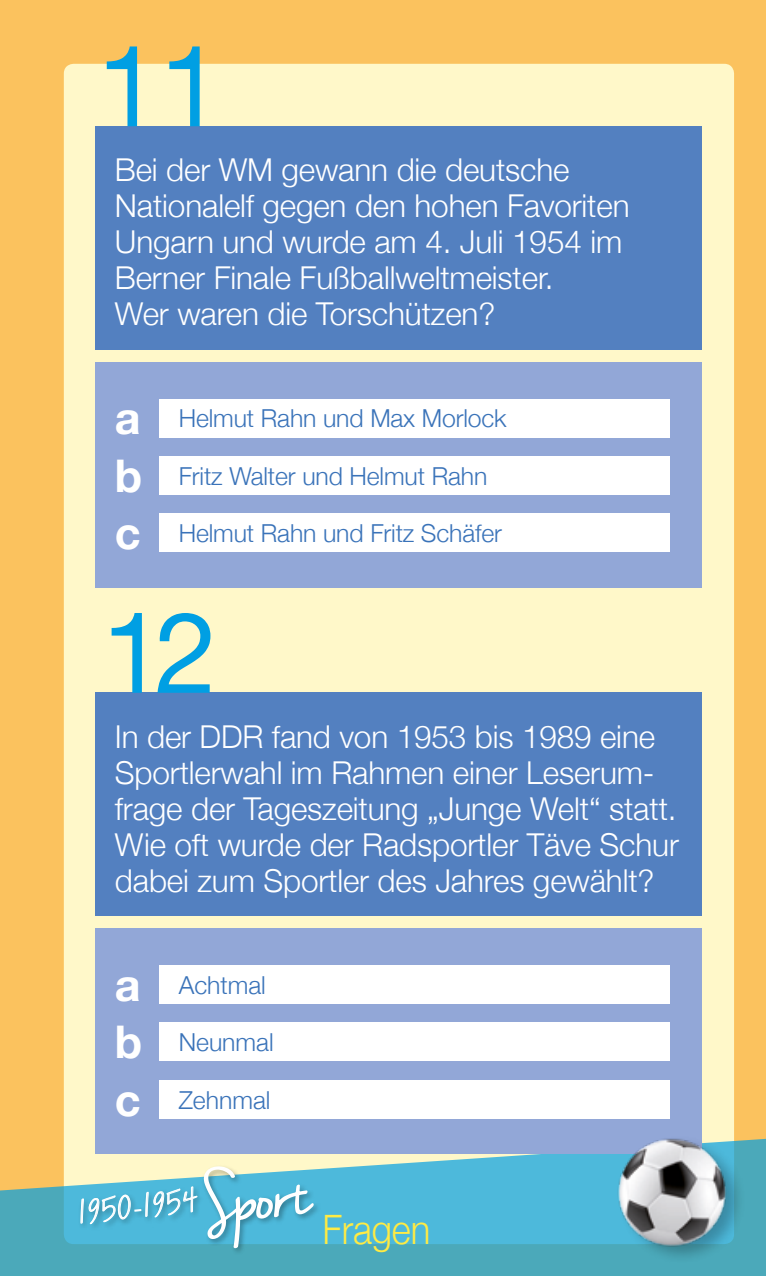
<style>
.page{position:relative;width:766px;height:1276px;background:#fff}
.page>*{position:absolute;margin:0;border:0;box-sizing:border-box;transform-origin:0 0}
.t1{font:112.5px "Helvetica Neue";color:#009fe3}
.t2{font:700 45px/57.4px "Helvetica Neue";color:#fff;text-align:justify}
.t3{font:300 40.5px "Helvetica Neue";letter-spacing:-.005em;color:#ffeb43;scale:.9 1}
.t4{font:32.4px "Nella Sue Demo";color:#fff;scale:.9 1}
.t5{font:300 31.5px/36px "Helvetica Neue";letter-spacing:-.005em;color:#fff}
.t6{font:300 24.75px "Helvetica Neue";letter-spacing:-.005em;color:#3a73b9}
.s1{font-family:"Helvetica Neue";font-size:26.32px}
.s2{font-size:63px}
</style>
<div class="page">
<div style="left:0;top:0;width:765px;height:1276px;background:#fbc25e"></div>
<div style="left:64px;top:64px;width:669px;height:1180px;background:#fff8c9;border-radius:10px"></div>
<svg style="left:0;top:1137px;width:765px;height:139px"></svg>
<div style="left:96px;top:126px;width:606px;height:223px;background:#5380c0"></div>
<div style="left:96px;top:362px;width:606px;height:225px;background:#92a7d7"></div>
<div style="left:159px;top:399px;width:511px;height:38px;background:#fff"></div>
<div style="left:159px;top:456px;width:511px;height:38px;background:#fff"></div>
<div style="left:159px;top:514px;width:511px;height:38px;background:#fff"></div>
<div style="left:96px;top:929px;width:606px;height:224px;background:#92a7d7"></div>
<div style="left:159px;top:965px;width:511px;height:38px;background:#fff"></div>
<div style="left:159px;top:1022px;width:511px;height:39px;background:#fff"></div>
<div style="left:159px;top:1080px;width:511px;height:38px;background:#fff"></div>
<div style="left:96px;top:693px;width:606px;height:223px;background:#5380c0"></div>
<div style="left:201px;top:1164px;width:120px;height:91px;background:#000;opacity:.35"></div>
<div style="left:77px;top:1184px;width:127px;height:47px;background:#000;opacity:.35"></div>
<svg style="left:80px;top:1181px;width:51px;height:44px;background:#70c0d7"></svg>
<svg style="left:145px;top:1163px;width:170px;height:85px;background:#76c3d5"></svg>
<img style="left:572px;top:1118px;width:193px;height:147px">
<h1 class="t1" style="left:97px;top:5px;width:127px">11</h1>
<p class="t5" style="left:115px;top:150px;width:516px">Bei der WM gewann die deutsche Nationalelf gegen den hohen Favoriten Ungarn und wurde am 4. Juli 1954 im Berner Finale Fußballweltmeister.<br>Wer waren die Torschützen?</p>
<h2 class="t2" style="left:115px;top:391px;width:29px">a b c</h2>
<p class="t6" style="left:179px;top:399px;width:329px">Helmut Rahn und Max Morlock</p>
<p class="t6" style="left:179px;top:456px;width:310px">Fritz Walter und Helmut Rahn</p>
<p class="t6" style="left:179px;top:513px;width:324px">Helmut Rahn und Fritz Schäfer</p>
<h1 class="t1" style="left:102px;top:571px;width:117px">12</h1>
<p class="t5" style="left:115px;top:716px;width:565px">In der DDR fand von 1953 bis 1989 eine Sportlerwahl im Rahmen einer Leserum&shy;frage der Tageszeitung „Junge Welt“ statt.<br>Wie oft wurde der Radsportler Täve Schur dabei zum Sportler des Jahres gewählt?</p>
<h2 class="t2" style="left:115px;top:957px;width:29px">a b c</h2>
<p class="t6" style="left:179px;top:965px;width:89px">Achtmal</p>
<p class="t6" style="left:179px;top:1022px;width:96px">Neunmal</p>
<p class="t6" style="left:179px;top:1080px;width:93px">Zehnmal</p>
<p class="t4" style="left:75px;top:1193px;width:282px;rotate:-6deg">1950<span class="s1">-</span>1954 <span class="s2">Sport</span></p>
<p class="t3" style="left:322px;top:1197px;width:121px">Fragen</p>
</div>
